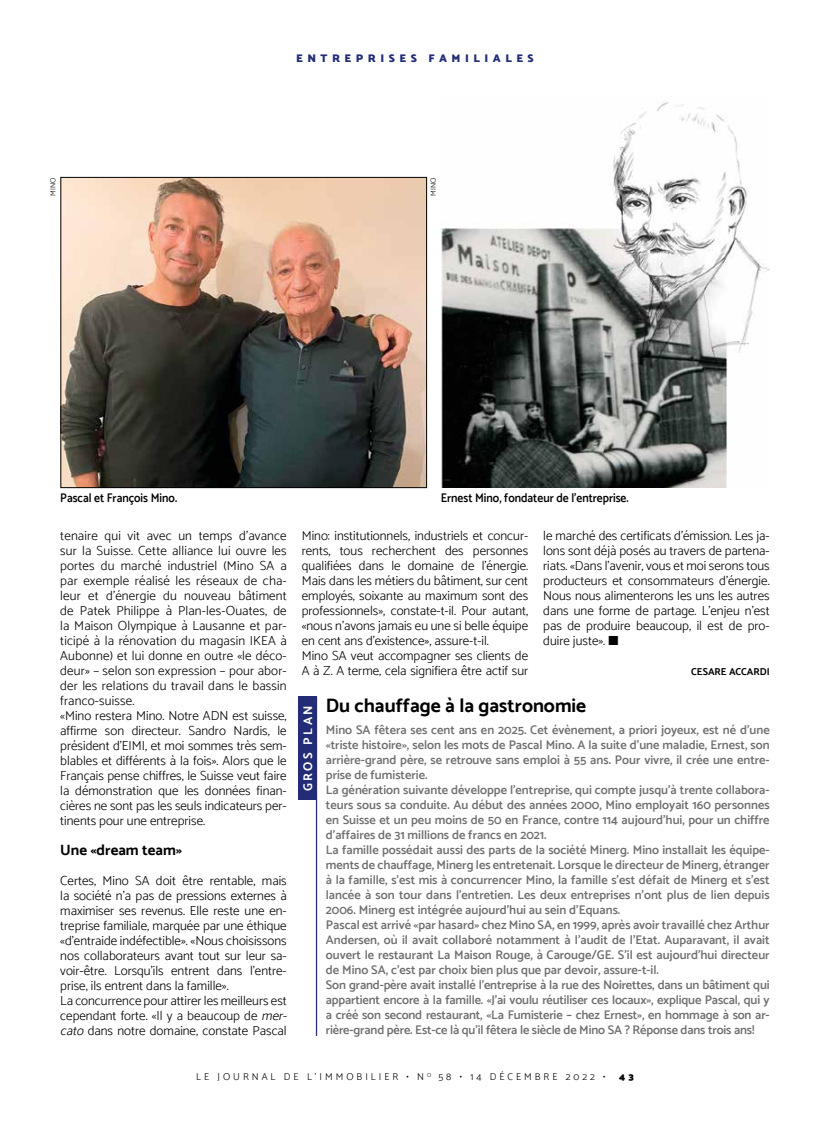
<style>
.page{position:relative;width:830px;height:1134px;background:#fff}
.page>*{position:absolute;margin:0;border:0;box-sizing:border-box;transform-origin:0 0}
.t1{font:700 19.38px "Catamaran";color:#000}
.t2{font:700 15px "Catamaran";color:#000}
.t3{font:300 13.12px/15px "Catamaran";color:#000}
.t4{font:600 12.5px/15px "Catamaran";color:#706f6f}
.t5{font:600 12.5px "Catamaran";color:#000;scale:.92 1}
.t6{font:700 12.5px "Catamaran";letter-spacing:.2em;color:#fff}
.t7{font:900 11.25px "Catamaran";letter-spacing:.4em;color:#232c77}
.t8{font:300 10px "Catamaran";letter-spacing:.3em;color:#000}
.t9{font:700 10px "Catamaran";color:#000}
.t10{font:900 10px "Catamaran";color:#000}
.t11{font:300 7.5px "Catamaran";letter-spacing:.01em;color:#000}
.s1{font-style:italic}
</style>
<div class="page">
<div style="left:298px;top:697px;width:18px;height:103px;background:#232c77"></div>
<hr style="left:316px;top:697px;width:1px;height:339px;background:#232c77">
<img style="left:63px;top:179px;width:361px;height:307px">
<div style="left:61px;top:177px;width:365px;height:311px;border:1px solid #000"></div>
<img style="left:441px;top:102px;width:328px;height:386px">
<p class="t7" style="left:296px;top:51px;width:239px">ENTREPRISES FAMILIALES</p>
<p class="t11" style="left:48px;top:196px;width:20px;rotate:-90deg">MINO</p>
<p class="t11" style="left:428px;top:196px;width:20px;rotate:-90deg">MINO</p>
<p class="t5" style="left:60px;top:490px;width:129px">Pascal et François Mino.</p>
<p class="t5" style="left:440px;top:490px;width:206px">Ernest Mino, fondateur de l’entreprise.</p>
<p class="t3" style="left:60px;top:528px;width:228px">tenaire qui vit avec un temps d’avance sur la Suisse. Cette alliance lui ouvre les portes du marché industriel (Mino SA a par exemple réalisé les réseaux de cha&shy;leur et d’énergie du nouveau bâtiment de Patek Philippe à Plan-les-Ouates, de la Maison Olympique à Lausanne et par&shy;ticipé à la rénovation du magasin IKEA à Aubonne) et lui donne en outre «le déco&shy;deur» – selon son expression – pour abor&shy;der les relations du travail dans le bassin franco-suisse.<br>«Mino restera Mino. Notre ADN est suisse, affirme son directeur. Sandro Nardis, le président d’EIMI, et moi sommes très sem&shy;blables et différents à la fois». Alors que le Français pense chiffres, le Suisse veut faire la démonstration que les données finan&shy;cières ne sont pas les seuls indicateurs per&shy;tinents pour une entreprise.</p>
<p class="t2" style="left:60px;top:841px;width:123px">Une «dream team»</p>
<p class="t3" style="left:60px;top:873px;width:232px">Certes, Mino SA doit être rentable, mais la société n’a pas de pressions externes à maximiser ses revenus. Elle reste une en&shy;treprise familiale, marquée par une éthique «d’entraide indéfectible». «Nous choisissons nos collaborateurs avant tout sur leur sa&shy;voir-être. Lorsqu’ils entrent dans l’entre&shy;prise, ils entrent dans la famille».<br>La concurrence pour attirer les meilleurs est cependant forte. «Il y a beaucoup de <span class="s1">mer&shy;cato</span>dans notre domaine, constate Pascal</p>
<p class="t3" style="left:301px;top:528px;width:228px">Mino: institutionnels, industriels et concur&shy;rents, tous recherchent des personnes qualifiées dans le domaine de l’énergie.<br>Mais dans les métiers du bâtiment, sur cent employés, soixante au maximum sont des professionnels», constate-t-il. Pour autant, «nous n’avons jamais eu une si belle équipe en cent ans d’existence», assure-t-il.<br>Mino SA veut accompagner ses clients de A à Z. A terme, cela signifiera être actif sur</p>
<p class="t3" style="left:543px;top:528px;width:228px;text-align:justify">le marché des certificats d’émission. Les ja&shy;lons sont déjà posés au travers de partena&shy;riats. «Dans l’avenir, vous et moi serons tous producteurs et consommateurs d’énergie.<br>Nous nous alimenterons les uns les autres dans une forme de partage. L’enjeu n’est pas de produire beaucoup, il est de pro&shy;duire juste». ■</p>
<p class="t9" style="left:691px;top:666px;width:80px">CESARE ACCARDI</p>
<p class="t6" style="left:300px;top:791px;width:88px;rotate:-90deg">GROS PLAN</p>
<h1 class="t1" style="left:326px;top:694px;width:262px">Du chauffage à la gastronomie</h1>
<p class="t4" style="left:326px;top:722px;width:445px">Mino SA fêtera ses cent ans en 2025. Cet évènement, a priori joyeux, est né d’une «triste histoire», selon les mots de Pascal Mino. A la suite d’une maladie, Ernest, son arrière-grand père, se retrouve sans emploi à 55 ans. Pour vivre, il crée une entre&shy;prise de fumisterie.<br>La génération suivante développe l’entreprise, qui compte jusqu’à trente collabora&shy;teurs sous sa conduite. Au début des années 2000, Mino employait 160 personnes en Suisse et un peu moins de 50 en France, contre 114 aujourd’hui, pour un chiffre d’affaires de 31 millions de francs en 2021.<br>La famille possédait aussi des parts de la société Minerg. Mino installait les équipe&shy;ments de chauffage, Minerg les entretenait. Lorsque le directeur de Minerg, étranger à la famille, s’est mis à concurrencer Mino, la famille s’est défait de Minerg et s’est lancée à son tour dans l’entretien. Les deux entreprises n’ont plus de lien depuis 2006. Minerg est intégrée aujourd’hui au sein d’Equans.<br>Pascal est arrivé «par hasard» chez Mino SA, en 1999, après avoir travaillé chez Arthur Andersen, où il avait collaboré notamment à l’audit de l’Etat. Auparavant, il avait ouvert le restaurant La Maison Rouge, à Carouge/GE. S’il est aujourd’hui directeur de Mino SA, c’est par choix bien plus que par devoir, assure-t-il.<br>Son grand-père avait installé l’entreprise à la rue des Noirettes, dans un bâtiment qui appartient encore à la famille. «J’ai voulu réutiliser ces locaux», explique Pascal, qui y a créé son second restaurant, «La Fumisterie – chez Ernest», en hommage à son ar&shy;rière-grand père. Est-ce là qu’il fêtera le siècle de Mino SA ? Réponse dans trois ans!</p>
<p class="t8" style="left:196px;top:1071px;width:410px">LE JOURNAL DE L’IMMOBILIER • N <sup>O</sup> 58 • 14 DÉCEMBRE 2022 •</p>
<p class="t10" style="left:619px;top:1071px;width:16px">4 3</p>
</div>
